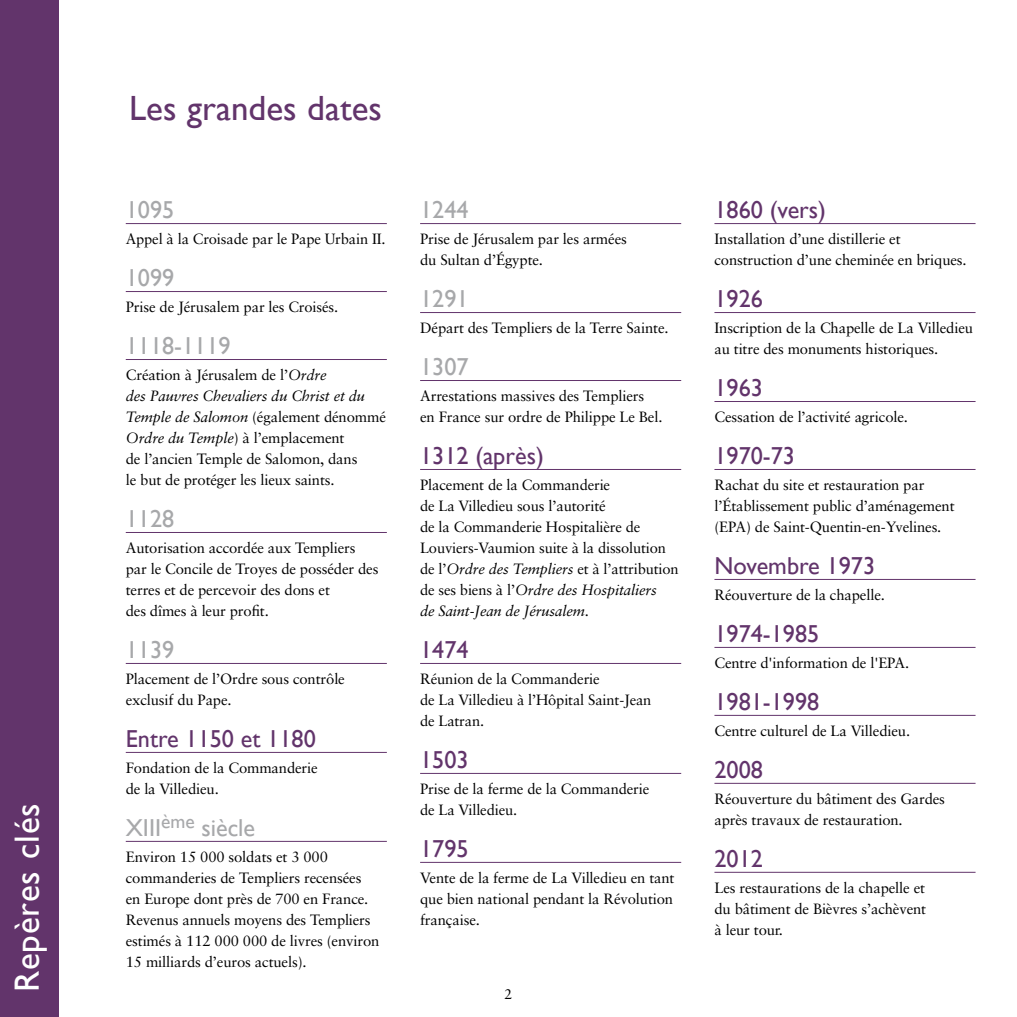
<style>
.page{position:relative;width:1017px;height:1017px;background:#fff}
.page>*{position:absolute;margin:0;border:0;box-sizing:border-box;transform-origin:0 0}
.t1{font:35px "Gill Sans";color:#62346b}
.t2{font:35px "Gill Sans";letter-spacing:.025em;color:#fff}
.t3{font:24.5px "Gill Sans";color:#62346b}
.t4{font:24.5px "Gill Sans";color:#a7a8aa}
.t5{font:14.88px/21px "Sabon";letter-spacing:-.01em;color:#000}
.t6{font:14px "Sabon";color:#000}
.s1{font-style:italic}
</style>
<div class="page">
<hr style="left:420px;top:223px;width:261px;height:1px;background:#62346b">
<hr style="left:420px;top:312px;width:261px;height:1px;background:#62346b">
<hr style="left:420px;top:380px;width:261px;height:1px;background:#62346b">
<hr style="left:420px;top:469px;width:261px;height:1px;background:#62346b">
<hr style="left:420px;top:663px;width:261px;height:1px;background:#62346b">
<hr style="left:420px;top:773px;width:261px;height:1px;background:#62346b">
<hr style="left:420px;top:862px;width:261px;height:1px;background:#62346b">
<div style="left:0;top:0;width:59px;height:1017px;background:#62346b"></div>
<hr style="left:126px;top:223px;width:261px;height:1px;background:#62346b">
<hr style="left:126px;top:291px;width:261px;height:1px;background:#62346b">
<hr style="left:126px;top:359px;width:261px;height:1px;background:#62346b">
<hr style="left:126px;top:532px;width:261px;height:1px;background:#62346b">
<hr style="left:126px;top:663px;width:261px;height:1px;background:#62346b">
<hr style="left:126px;top:752px;width:261px;height:1px;background:#62346b">
<hr style="left:126px;top:841px;width:261px;height:1px;background:#62346b">
<hr style="left:714px;top:223px;width:261px;height:1px;background:#62346b">
<hr style="left:714px;top:312px;width:261px;height:1px;background:#62346b">
<hr style="left:714px;top:401px;width:261px;height:1px;background:#62346b">
<hr style="left:714px;top:469px;width:261px;height:1px;background:#62346b">
<hr style="left:714px;top:579px;width:261px;height:1px;background:#62346b">
<hr style="left:714px;top:647px;width:261px;height:1px;background:#62346b">
<hr style="left:714px;top:715px;width:261px;height:1px;background:#62346b">
<hr style="left:714px;top:783px;width:261px;height:1px;background:#62346b">
<hr style="left:714px;top:872px;width:261px;height:1px;background:#62346b">
<h1 class="t2" style="left:7px;top:992px;width:191px;rotate:-90deg">Repères clés</h1>
<h1 class="t1" style="left:129px;top:88px;width:254px">Les grandes dates</h1>
<h2 class="t4" style="left:126px;top:196px;width:50px">1095</h2>
<p class="t5" style="left:126px;top:228px;width:261px">Appel à la Croisade par le Pape Urbain II.</p>
<h2 class="t4" style="left:126px;top:264px;width:50px">1099</h2>
<p class="t5" style="left:126px;top:296px;width:214px">Prise de Jérusalem par les Croisés.</p>
<h2 class="t4" style="left:126px;top:332px;width:106px">1118-1119</h2>
<p class="t5" style="left:126px;top:364px;width:262px">Création à Jérusalem de l’<span class="s1">Ordre<br>des Pauvres Chevaliers du Christ et du Temple de Salomon</span> (également dénommé <span class="s1">Ordre du Temple</span>) à l’emplacement<br>de l’ancien Temple de Salomon, dans<br>le but de protéger les lieux saints.</p>
<h2 class="t4" style="left:126px;top:505px;width:50px">1128</h2>
<p class="t5" style="left:126px;top:537px;width:254px">Autorisation accordée aux Templiers par le Concile de Troyes de posséder des terres et de percevoir des dons et<br>des dîmes à leur profit.</p>
<h2 class="t4" style="left:126px;top:636px;width:50px">1139</h2>
<p class="t5" style="left:126px;top:668px;width:221px">Placement de l’Ordre sous contrôle exclusif du Pape.</p>
<h2 class="t3" style="left:126px;top:725px;width:192px">Entre 1150 et 1180</h2>
<p class="t5" style="left:126px;top:757px;width:194px">Fondation de la Commanderie de la Villedieu.</p>
<h2 class="t4" style="left:126px;top:814px;width:131px">XIII<sup>ème</sup> siècle</h2>
<p class="t5" style="left:126px;top:846px;width:255px">Environ 15 000 soldats et 3 000 commanderies de Templiers recensées en Europe dont près de 700 en France.<br>Revenus annuels moyens des Templiers estimés à 112 000 000 de livres (environ 15 milliards d’euros actuels).</p>
<h2 class="t4" style="left:420px;top:196px;width:50px">1244</h2>
<p class="t5" style="left:420px;top:228px;width:208px">Prise de Jérusalem par les armées du Sultan d’Égypte.</p>
<h2 class="t4" style="left:420px;top:285px;width:50px">1291</h2>
<p class="t5" style="left:420px;top:317px;width:250px">Départ des Templiers de la Terre Sainte.</p>
<h2 class="t4" style="left:420px;top:353px;width:50px">1307</h2>
<p class="t5" style="left:420px;top:385px;width:244px">Arrestations massives des Templiers en France sur ordre de Philippe Le Bel.</p>
<h2 class="t3" style="left:420px;top:442px;width:125px">1312 (après)</h2>
<p class="t5" style="left:420px;top:474px;width:260px">Placement de la Commanderie<br>de La Villedieu sous l’autorité<br>de la Commanderie Hospitalière de Louviers-Vaumion suite à la dissolution de l’<span class="s1">Ordre des Templiers</span> et à l’attribution de ses biens à l’<span class="s1">Ordre des Hospitaliers<br>de Saint-Jean de Jérusalem</span>.</p>
<h2 class="t3" style="left:420px;top:636px;width:50px">1474</h2>
<p class="t5" style="left:420px;top:668px;width:233px">Réunion de la Commanderie<br>de La Villedieu à l’Hôpital Saint-Jean de Latran.</p>
<h2 class="t3" style="left:420px;top:746px;width:50px">1503</h2>
<p class="t5" style="left:420px;top:778px;width:231px">Prise de la ferme de la Commanderie de La Villedieu.</p>
<h2 class="t3" style="left:420px;top:835px;width:50px">1795</h2>
<p class="t5" style="left:420px;top:867px;width:256px;text-align:justify">Vente de la ferme de La Villedieu en tant que bien national pendant la Révolution française.</p>
<p class="t6" style="left:505px;top:986px;width:9px">2</p>
<h2 class="t3" style="left:714px;top:196px;width:113px">1860 (vers)</h2>
<p class="t5" style="left:714px;top:228px;width:254px">Installation d’une distillerie et construction d’une cheminée en briques.</p>
<h2 class="t3" style="left:714px;top:285px;width:50px">1926</h2>
<p class="t5" style="left:714px;top:317px;width:260px">Inscription de la Chapelle de La Villedieu au titre des monuments historiques.</p>
<h2 class="t3" style="left:714px;top:374px;width:50px">1963</h2>
<p class="t5" style="left:714px;top:406px;width:195px">Cessation de l’activité agricole.</p>
<h2 class="t3" style="left:714px;top:442px;width:82px">1970-73</h2>
<p class="t5" style="left:714px;top:474px;width:242px">Rachat du site et restauration par l’Établissement public d’aménagement (EPA) de Saint-Quentin-en-Yvelines.</p>
<h2 class="t3" style="left:714px;top:552px;width:162px">Novembre 1973</h2>
<p class="t5" style="left:714px;top:584px;width:172px">Réouverture de la chapelle.</p>
<h2 class="t3" style="left:714px;top:620px;width:106px">1974-1985</h2>
<p class="t5" style="left:714px;top:652px;width:196px">Centre d'information de l'EPA.</p>
<h2 class="t3" style="left:714px;top:688px;width:106px">1981-1998</h2>
<p class="t5" style="left:714px;top:720px;width:197px">Centre culturel de La Villedieu.</p>
<h2 class="t3" style="left:714px;top:756px;width:50px">2008</h2>
<p class="t5" style="left:714px;top:788px;width:232px">Réouverture du bâtiment des Gardes après travaux de restauration.</p>
<h2 class="t3" style="left:714px;top:845px;width:50px">2012</h2>
<p class="t5" style="left:714px;top:877px;width:213px;text-align:justify">Les restaurations de la chapelle et du bâtiment de Bièvres s’achèvent à leur tour.</p>
</div>
